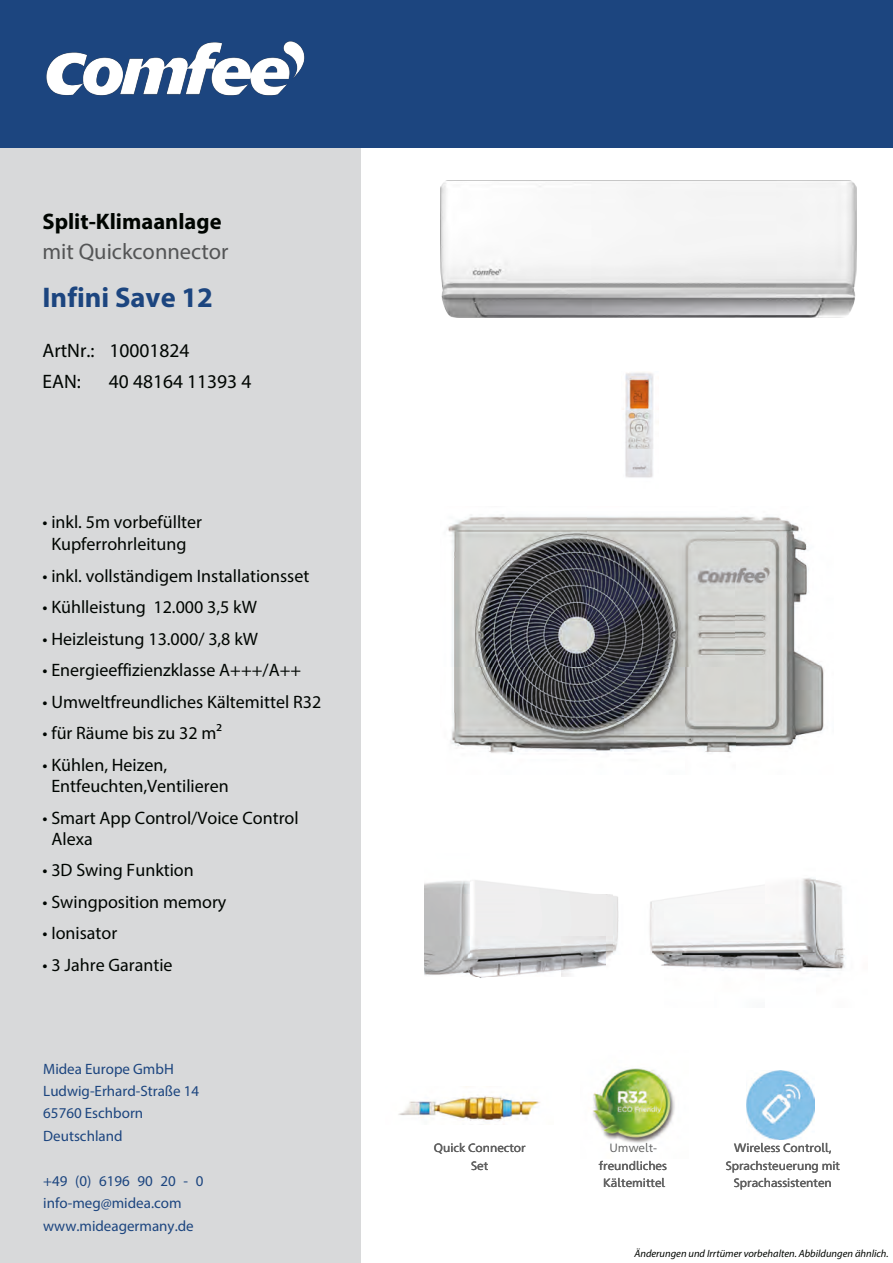
<style>
.page{position:relative;width:893px;height:1263px;background:#fff}
.page>*{position:absolute;margin:0;border:0;box-sizing:border-box;transform-origin:0 0}
.t1{font:700 28.5px "Myriad Pro";color:#1c457f}
.t2{font:700 22.5px "Myriad Pro";color:#000501}
.t3{font:22.5px "Myriad Pro";color:#545556}
.t4{font:19.5px/31.5px "Myriad Pro";color:#000501}
.t5{font:18px/21.6px "Myriad Pro";color:#000501}
.t6{font:15px/22.5px "Myriad Pro";color:#1c457f}
.t7{font:12px/17.7px "Frutiger Neue 1450 Pro";color:#616161;text-align:center}
.t8{font:italic 10.5px "Myriad Pro";color:#000501}
</style>
<div class="page">
<div style="left:0;top:0;width:361px;height:1263px;background:#d8d9da"></div>
<div style="left:0;top:0;width:893px;height:147px;background:#1c457f"></div>
<img style="left:0;top:41px;width:371px;height:107px">
<img style="left:440px;top:180px;width:417px;height:138px">
<img style="left:448px;top:514px;width:376px;height:240px">
<img style="left:622px;top:372px;width:32px;height:106px">
<img style="left:425px;top:880px;width:189px;height:98px">
<img style="left:652px;top:878px;width:190px;height:26px">
<img style="left:652px;top:904px;width:193px;height:67px">
<img style="left:614px;top:896px;width:38px;height:57px">
<img style="left:593px;top:1068px;width:82px;height:75px">
<img style="left:746px;top:1071px;width:68px;height:68px">
<img style="left:398px;top:1086px;width:142px;height:35px">
<p class="t2" style="left:43px;top:208px;width:181px">Split-Klimaanlage</p>
<p class="t3" style="left:43px;top:238px;width:187px">mit Quickconnector</p>
<h1 class="t1" style="left:43px;top:280px;width:172px">Infini Save 12</h1>
<p class="t4" style="left:43px;top:334px;width:148px">ArtNr.: 10001824<br>EAN:</p>
<p class="t4" style="left:109px;top:366px;width:144px">40 48164 11393 4</p>
<p class="t5" style="left:43px;top:511px;width:161px;text-align:center">• inkl. 5m vorbefüllter<br>Kupferrohrleitung</p>
<p class="t5" style="left:43px;top:564px;width:268px">• inkl. vollständigem Installationsset</p>
<p class="t5" style="left:43px;top:596px;width:216px">• Kühlleistung 12.000 3,5 kW</p>
<p class="t5" style="left:43px;top:627px;width:217px">• Heizleistung 13.000/ 3,8 kW</p>
<p class="t5" style="left:43px;top:659px;width:260px">• Energieeffizienzklasse A+++/A++</p>
<p class="t5" style="left:43px;top:690px;width:280px">• Umweltfreundliches Kältemittel R32</p>
<p class="t5" style="left:43px;top:722px;width:181px">• für Räume bis zu 32 m²</p>
<p class="t5" style="left:51px;top:753px;width:179px;text-indent:-9px">• Kühlen, Heizen,<br>Entfeuchten,Ventilieren</p>
<p class="t5" style="left:51px;top:807px;width:249px;line-height:20.9px;text-indent:-9px">• Smart App Control/Voice Control<br>Alexa</p>
<p class="t5" style="left:43px;top:859px;width:153px">• 3D Swing Funktion</p>
<p class="t5" style="left:43px;top:890px;width:185px">• Swingposition memory</p>
<p class="t5" style="left:43px;top:922px;width:76px">• Ionisator</p>
<p class="t5" style="left:43px;top:953px;width:132px">• 3 Jahre Garantie</p>
<p class="t6" style="left:43px;top:1057px;width:157px">Midea Europe GmbH<br>Ludwig-Erhard-Straße 14<br>65760 Eschborn<br>Deutschland</p>
<p class="t6" style="left:43px;top:1169px;width:162px">+49 (0) 6196 90 20 - 0 info-meg@midea.com www.mideagermany.de</p>
<p class="t7" style="left:434px;top:1138px;width:93px">Quick Connector<br>Set</p>
<p class="t7" style="left:599px;top:1138px;width:70px">Umwelt&shy;freundliches<br>Kältemittel</p>
<p class="t7" style="left:726px;top:1138px;width:116px">Wireless Controll,<br>Sprachsteuerung mit<br>Sprachassistenten</p>
<p class="t8" style="left:634px;top:1247px;width:256px">Änderungen und Irrtümer vorbehalten. Abbildungen ähnlich.</p>
</div>
